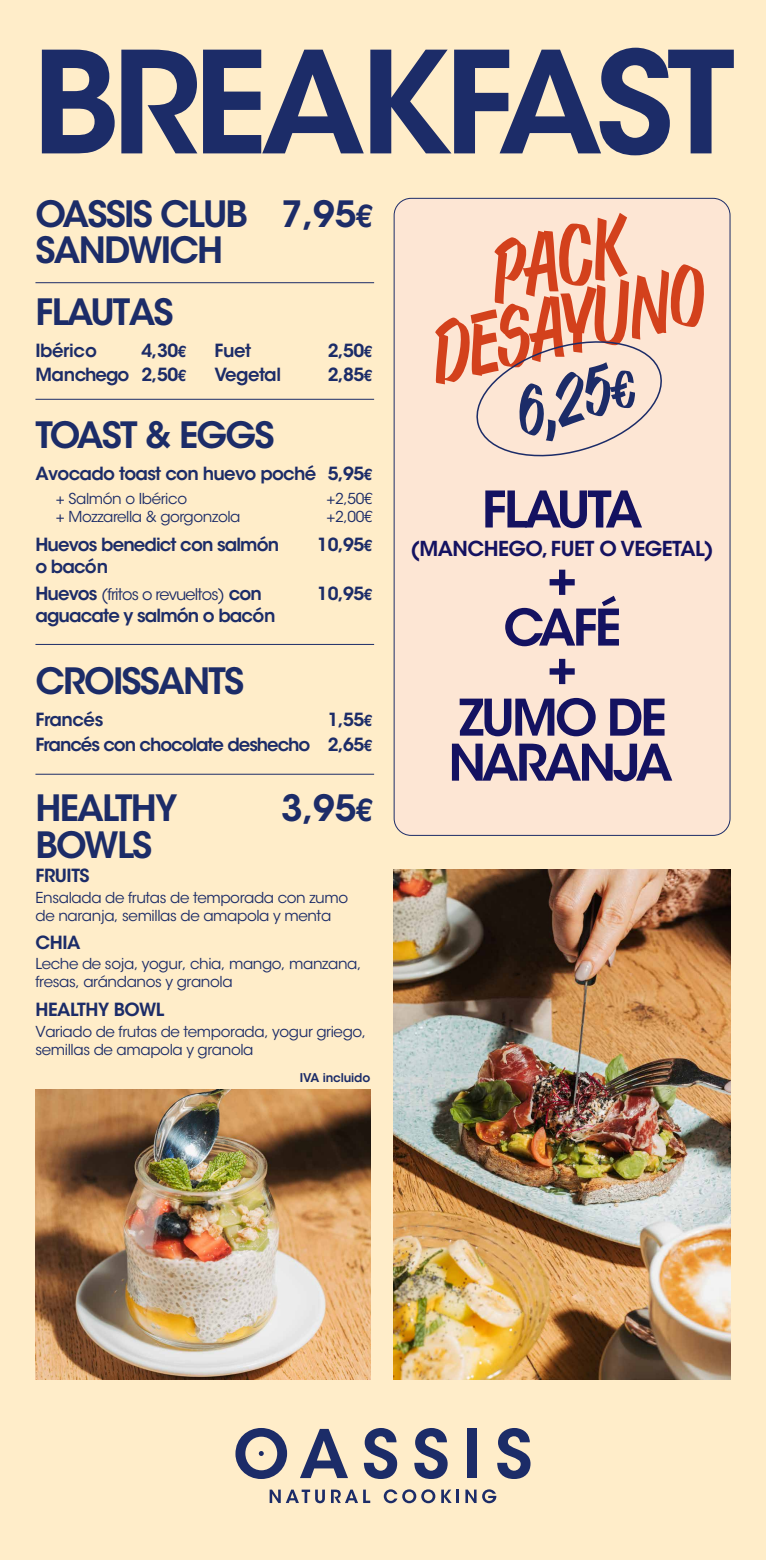
<style>
.page{position:relative;width:766px;height:1560px;background:#fff}
.page>*{position:absolute;margin:0;border:0;box-sizing:border-box;transform-origin:0 0}
.t1{font:600 140.15px "ITC Avant Garde Std";letter-spacing:-.05em;color:#1c2c68}
.t2{font:75px/65px "Jaakko";color:#d3411c;text-align:center}
.t3{font:60.6px "Jaakko";color:#1c2c68}
.t4{font:600 50px/90px "ITC Avant Garde Std";letter-spacing:-.06em;color:#141261;text-align:center}
.t5{font:600 36px/36px "ITC Avant Garde Std";letter-spacing:-.05em;color:#1c2c68}
.t6{font:600 20.5px "ITC Avant Garde Std";letter-spacing:-.025em;color:#141261}
.t7{font:600 18px/24px "ITC Avant Garde Std";letter-spacing:-.04em;color:#1c2c68}
.t8{font:600 18px/25px "ITC Avant Garde Std";letter-spacing:-.06em;color:#1c2c68}
.t9{font:16px "ITC Avant Garde Std";letter-spacing:-.05em;color:#1c2c68}
.t10{font:15px/18px "ITC Avant Garde Std";letter-spacing:-.025em;color:#1c2c68}
.t11{font:600 12px "ITC Avant Garde Std";letter-spacing:-.01em;color:#1c2c68}
.s1{font-size:30px}
.s2{font-size:15px}
.s3{font-weight:600;font-size:18px}
.s4{font-size:45.35px}
</style>
<div class="page">
<div style="left:0;top:0;width:765px;height:1559px;background:#ffedc9"></div>
<div style="left:394px;top:198px;width:335px;height:637px;background:#fde6d4;border-radius:17px"></div>
<svg style="left:300px;top:1428px;width:48px;height:49px"></svg>
<svg style="left:364px;top:1428px;width:33px;height:50px"></svg>
<svg style="left:414px;top:1428px;width:33px;height:50px"></svg>
<div style="left:467px;top:1428px;width:10px;height:49px;background:#1c2c68"></div>
<svg style="left:497px;top:1428px;width:33px;height:50px"></svg>
<svg style="left:235px;top:1428px;width:52px;height:50px"></svg>
<svg style="left:269px;top:1489px;width:56px;height:13px"></svg>
<svg style="left:331px;top:1489px;width:39px;height:13px"></svg>
<svg style="left:383px;top:1489px;width:52px;height:13px"></svg>
<svg style="left:441px;top:1489px;width:18px;height:13px"></svg>
<svg style="left:465px;top:1489px;width:11px;height:13px"></svg>
<svg style="left:482px;top:1489px;width:14px;height:13px"></svg>
<svg style="left:476px;top:341px;width:186px;height:116px"></svg>
<img style="left:393px;top:869px;width:337px;height:510px">
<hr style="left:35px;top:282px;width:339px;height:1px;background:#1c2c68">
<hr style="left:35px;top:399px;width:339px;height:1px;background:#1c2c68">
<hr style="left:35px;top:644px;width:339px;height:1px;background:#1c2c68">
<hr style="left:35px;top:773px;width:339px;height:1px;background:#1c2c68">
<img style="left:35px;top:1089px;width:335px;height:290px">
<h1 class="t1" style="left:32px;top:13px;width:704px">BREAKFAST</h1>
<h3 class="t5" style="left:35px;top:196px;width:214px">OASSIS CLUB<br>SANDWICH</h3>
<h3 class="t5" style="left:35px;top:294px;width:140px">FLAUTAS</h3>
<p class="t7" style="left:35px;top:338px;width:95px">Ibérico<br>Manchego</p>
<h3 class="t5" style="left:281px;top:196px;width:93px">7,95<span class="s1">€</span></h3>
<p class="t7" style="left:141px;top:338px;width:46px">4,30<span class="s2">€<br></span>2,50<span class="s2">€</span></p>
<p class="t7" style="left:327px;top:338px;width:46px">2,50<span class="s2">€<br></span>2,85<span class="s2">€</span></p>
<p class="t7" style="left:214px;top:338px;width:68px">Fuet<br>Vegetal</p>
<h3 class="t5" style="left:35px;top:417px;width:241px">TOAST &amp; EGGS</h3>
<p class="t7" style="left:35px;top:462px;width:282px">Avocado toast con huevo poché</p>
<p class="t10" style="left:56px;top:489px;width:186px">+ Salmón o Ibérico<br>+ Mozzarella &amp; gorgonzola</p>
<p class="t7" style="left:327px;top:462px;width:46px">5,95<span class="s2">€</span></p>
<p class="t10" style="left:326px;top:489px;width:47px">+2,50€ +2,00€</p>
<p class="t7" style="left:35px;top:533px;width:245px;line-height:21.6px">Huevos benedict con salmón o bacón</p>
<p class="t9" style="left:35px;top:584px;width:228px"><span class="s3">Huevos</span> (fritos o revueltos) <span class="s3">con</span></p>
<p class="t7" style="left:35px;top:603px;width:241px">aguacate y salmón o bacón</p>
<p class="t7" style="left:317px;top:532px;width:56px">10,95<span class="s2">€</span></p>
<p class="t7" style="left:317px;top:581px;width:56px">10,95<span class="s2">€</span></p>
<h3 class="t5" style="left:35px;top:662px;width:210px">CROISSANTS</h3>
<p class="t8" style="left:35px;top:707px;width:276px">Francés<br>Francés con chocolate deshecho</p>
<p class="t7" style="left:327px;top:707px;width:46px;line-height:25px">1,55<span class="s2">€<br></span>2,65<span class="s2">€</span></p>
<h3 class="t5" style="left:35px;top:790px;width:144px">HEALTHY<br>BOWLS</h3>
<p class="t7" style="left:35px;top:863px;width:56px">FRUITS</p>
<h3 class="t5" style="left:281px;top:790px;width:93px">3,95<span class="s1">€</span></h3>
<p class="t10" style="left:35px;top:888px;width:314px">Ensalada de frutas de temporada con zumo de naranja, semillas de amapola y menta</p>
<p class="t10" style="left:35px;top:954px;width:327px">Leche de soja, yogur, chia, mango, manzana, fresas, arándanos y granola</p>
<p class="t10" style="left:35px;top:1022px;width:332px">Variado de frutas de temporada, yogur griego, semillas de amapola y granola</p>
<p class="t7" style="left:35px;top:929px;width:46px">CHIA</p>
<p class="t7" style="left:35px;top:997px;width:130px">HEALTHY BOWL</p>
<p class="t11" style="left:300px;top:1069px;width:72px">IVA incluido</p>
<h2 class="t2" style="left:407px;top:262px;width:283px;rotate:-13deg">PACK<br>DESAYUNO</h2>
<h3 class="t3" style="left:502px;top:374px;width:125px;rotate:-16deg">6,25<span class="s4">€</span></h3>
<h3 class="t4" style="left:481px;top:464px;width:162px">FLAUTA</h3>
<h3 class="t6" style="left:410px;top:535px;width:304px">(MANCHEGO, FUET O VEGETAL)</h3>
<h3 class="t4" style="left:459px;top:582px;width:209px">CAFÉ<br>ZUMO DE</h3>
<h3 class="t4" style="left:448px;top:717px;width:226px">NARANJA</h3>
<h3 class="t4" style="left:547px;top:531px;width:31px">+</h3>
<h3 class="t4" style="left:547px;top:620px;width:31px">+</h3>
</div>
